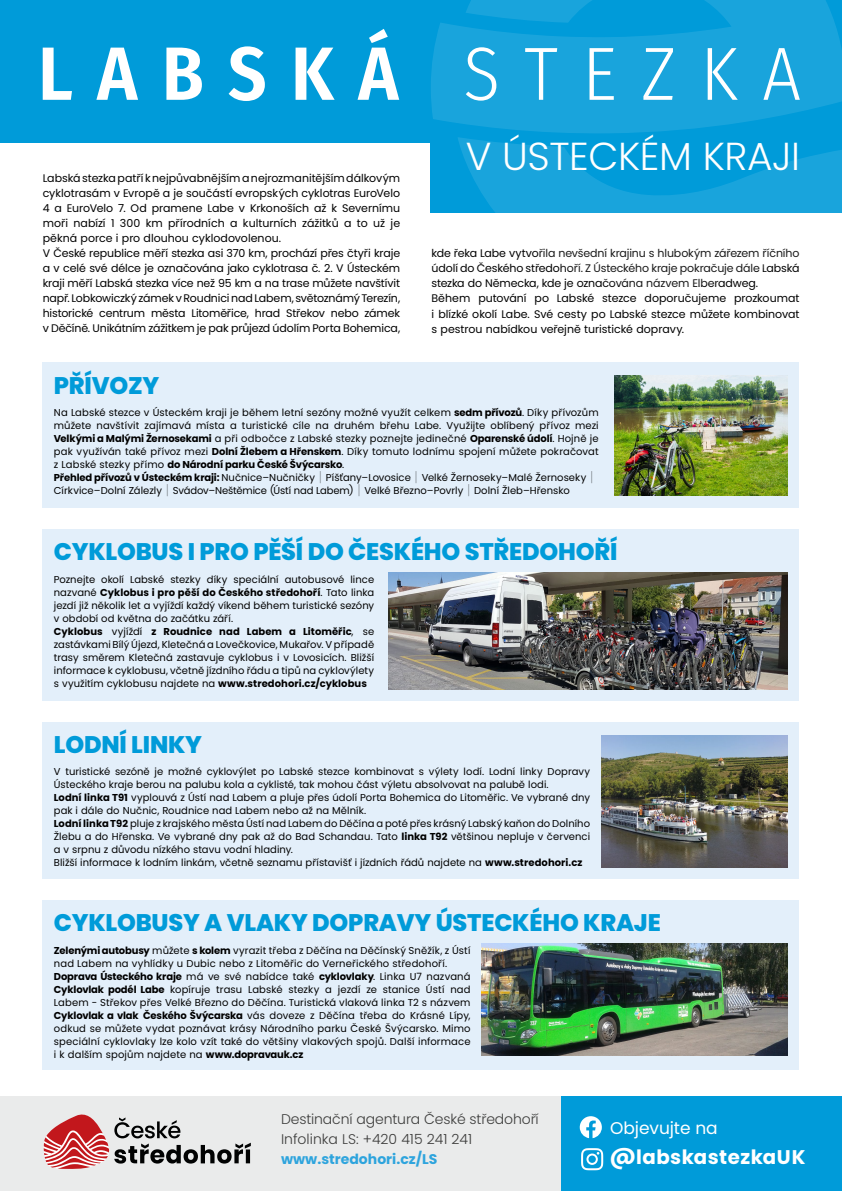
<style>
.page{position:relative;width:842px;height:1191px;background:#fff}
.page>*{position:absolute;margin:0;border:0;box-sizing:border-box;transform-origin:0 0}
.t1{font:300 39px "Poppins";letter-spacing:-.01em;color:#fff}
.t2{font:800 24px "Poppins";letter-spacing:-.01em;color:#009bd9}
.t3{font:700 19.7px "Poppins";letter-spacing:.025em;color:#fff}
.t4{font:17px "Poppins";letter-spacing:-.005em;color:#fff}
.t5{font:300 14px/20px "Poppins";letter-spacing:-.01em;color:#3c3c3b}
.t6{font:700 14px "Poppins";color:#2ea4dd}
.t7{font:11px/15px "Poppins";letter-spacing:-.01em;color:#000}
.t8{font:10px/13px "Poppins";letter-spacing:.005em;color:#000}
.s1{font-weight:700}
.s2{font-weight:100;font-size:14px}
</style>
<div class="page">
<div style="left:43px;top:363px;width:756px;height:145px;background:#ddebf9"></div>
<img style="left:614px;top:375px;width:174px;height:120px">
<div style="left:43px;top:722px;width:756px;height:157px;background:#ddebf9"></div>
<img style="left:601px;top:735px;width:187px;height:132px">
<div style="left:43px;top:529px;width:756px;height:172px;background:#ddebf9"></div>
<img style="left:388px;top:572px;width:400px;height:117px">
<div style="left:43px;top:900px;width:756px;height:170px;background:#ddebf9"></div>
<img style="left:482px;top:943px;width:306px;height:112px">
<div style="left:0;top:1096px;width:842px;height:95px;background:#eaebeb"></div>
<svg style="left:44px;top:1114px;width:207px;height:55px"></svg>
<div style="left:561px;top:1096px;width:281px;height:95px;background:#009bd9"></div>
<svg style="left:581px;top:1148px;width:22px;height:22px"></svg>
<svg style="left:580px;top:1116px;width:22px;height:22px"></svg>
<div style="left:0;top:0;width:842px;height:143px;background:#009bd9"></div>
<div style="left:431px;top:101px;width:411px;height:112px;background:#009bd9"></div>
<svg style="left:431px;top:0;width:411px;height:133px;fill:#19a4dc"></svg>
<svg style="left:458px;top:137px;width:384px;height:76px;fill:#19a4dc"></svg>
<svg style="left:43px;top:48px;width:29px;height:52px"></svg>
<svg style="left:96px;top:48px;width:42px;height:52px"></svg>
<svg style="left:166px;top:48px;width:36px;height:52px"></svg>
<svg style="left:229px;top:46px;width:36px;height:55px"></svg>
<svg style="left:296px;top:48px;width:39px;height:52px"></svg>
<svg style="left:358px;top:29px;width:41px;height:71px"></svg>
<svg style="left:466px;top:47px;width:30px;height:54px;background:#55bce5"></svg>
<svg style="left:525px;top:48px;width:32px;height:52px;background:#46b5e2"></svg>
<svg style="left:589px;top:48px;width:25px;height:52px"></svg>
<svg style="left:643px;top:48px;width:30px;height:52px;background:#56bce5"></svg>
<svg style="left:708px;top:48px;width:30px;height:52px;background:#5ebfe6"></svg>
<svg style="left:763px;top:48px;width:37px;height:52px;background:#53bae4"></svg>
<p class="t7" style="left:43px;top:171px;width:359px">Labská stezka patří knejpůvabnějším anejrozmanitějším dálkovým cyklotrasám v Evropě a je součástí evropských cyklotras EuroVelo 4 a EuroVelo 7. Od pramene Labe v Krkonoších až k Severnímu moři nabízí 1 300 km přírodních a kulturních zážitků a to už je pěkná porce i pro dlouhou cyklodovolenou.<br>V České republice měří stezka asi 370 km, prochází přes čtyři kraje a v celé své délce je označována jako cyklotrasa č. 2. V Ústeckém kraji měří Labská stezka více než 95 km a na trase můžete navštívit např. Lobkowiczký zámek vRoudnici nad Labem, světoznámý Terezín, historické centrum města Litoměřice, hrad Střekov nebo zámek v Děčíně. Unikátním zážitkem je pak průjezd údolím Porta Bohemica,</p>
<h2 class="t2" style="left:54px;top:371px;width:107px">PŘÍVOZY</h2>
<h1 class="t1" style="left:466px;top:134px;width:336px">V ÚSTECKÉM KRAJI</h1>
<p class="t7" style="left:432px;top:246px;width:369px">kde řeka Labe vytvořila nevšední krajinu s hlubokým zářezem říčního údolí do Českého středohoří. Z Ústeckého kraje pokračuje dále Labská stezka do Německa, kde je označována názvem Elberadweg.<br>Během putování po Labské stezce doporučujeme prozkoumat i blízké okolí Labe. Své cesty po Labské stezce můžete kombinovat s pestrou nabídkou veřejně turistické dopravy.</p>
<p class="t8" style="left:54px;top:405px;width:546px">Na Labské stezce v Ústeckém kraji je během letní sezóny možné využít celkem <span class="s1">sedm přívozů</span>. Díky přívozům můžete navštívit zajímavá místa a turistické cíle na druhém břehu Labe. Využijte oblíbený přívoz mezi <span class="s1">Velkými a Malými Žernosekami</span> a při odbočce z Labské stezky poznejte jedinečné <span class="s1">Oparenské údolí</span>. Hojně je pak využíván také přívoz mezi <span class="s1">Dolní Žlebem a Hřenskem</span>. Díky tomuto lodnímu spojení můžete pokračovat z Labské stezky přímo <span class="s1">do Národní parku České Švýcarsko</span>.<br><span class="s1">Přehled přívozů v Ústeckém kraji:</span> Nučnice–Nučničky <span class="s2">|</span> Píšťany–Lovosice <span class="s2">|</span> Velké Žernoseky–Malé Žernoseky <span class="s2">| </span>Církvice–Dolní Zálezly <span class="s2">|</span> Svádov–Neštěmice (Ústí nad Labem) <span class="s2">|</span> Velké Březno–Povrly <span class="s2">|</span> Dolní Žleb–Hřensko</p>
<h2 class="t2" style="left:54px;top:538px;width:565px">CYKLOBUS I PRO PĚŠÍ DO ČESKÉHO STŘEDOHOŘÍ</h2>
<p class="t8" style="left:54px;top:573px;width:322px">Poznejte okolí Labské stezky díky speciální autobusové lince nazvané <span class="s1">Cyklobus i pro pěší do Českého středohoří</span>. Tato linka jezdí již několik let a vyjíždí každý víkend během turistické sezóny v období od května do začátku září.<br><span class="s1">Cyklobus</span> vyjíždí <span class="s1">z Roudnice nad Labem a Litoměřic</span>, se zastávkami Bílý Újezd, Kletečná a Lovečkovice, Mukařov. V případě trasy směrem Kletečná zastavuje cyklobus i v Lovosicích. Bližší informace k cyklobusu, včetně jízdního řádu a tipů na cyklovýlety s využitím cyklobusu najdete na <span class="s1">www.stredohori.cz/cyklobus</span></p>
<h2 class="t2" style="left:54px;top:731px;width:150px">LODNÍ LINKY</h2>
<p class="t8" style="left:54px;top:765px;width:538px">V turistické sezóně je možné cyklovýlet po Labské stezce kombinovat s výlety lodí. Lodní linky Dopravy Ústeckého kraje berou na palubu kola a cyklisté, tak mohou část výletu absolvovat na palubě lodi.<br><span class="s1">Lodní linka T91</span> vyplouvá z Ústí nad Labem a pluje přes údolí Porta Bohemica do Litoměřic. Ve vybrané dny pak i dále do Nučnic, Roudnice nad Labem nebo až na Mělník.<br><span class="s1">Lodní linka T92</span> pluje z krajského města Ústí nad Labem do Děčína a poté přes krásný Labský kaňon do Dolního Žlebu a do Hřenska. Ve vybrané dny pak až do Bad Schandau. Tato <span class="s1">linka T92</span> většinou nepluje v červenci a v srpnu z důvodu nízkého stavu vodní hladiny.<br>Bližší informace k lodním linkám, včetně seznamu přístavišť i jízdních řádů najdete na <span class="s1">www.stredohori.cz</span></p>
<h2 class="t2" style="left:54px;top:909px;width:608px">CYKLOBUSY A VLAKY DOPRAVY ÚSTECKÉHO KRAJE</h2>
<p class="t8" style="left:54px;top:944px;width:418px"><span class="s1">Zelenými autobusy</span> můžete <span class="s1">skolem</span> vyrazit třeba z Děčína na Děčínský Sněžík, z Ústí nad Labem na vyhlídky u Dubic nebo z Litoměřic do Verneřického středohoří.<br><span class="s1">Doprava Ústeckého kraje</span> má ve své nabídce také <span class="s1">cyklovlaky</span>. Linka U7 nazvaná <span class="s1">Cyklovlak podél Labe</span> kopíruje trasu Labské stezky a jezdí ze stanice Ústí nad Labem - Střekov přes Velké Březno do Děčína. Turistická vlaková linka T2 s názvem <span class="s1">Cyklovlak a vlak Českého Švýcarska</span> vás doveze z Děčína třeba do Krásné Lípy, odkud se můžete vydat poznávat krásy Národního parku České Švýcarsko. Mimo speciální cyklovlaky lze kolo vzít také do většiny vlakových spojů. Další informace i k dalším spojům najdete na <span class="s1">www.dopravauk.cz</span></p>
<h3 class="t5" style="left:281px;top:1109px;width:259px">Destinační agentura České středohoří<br>Infolinka LS: +420 415 241 241</h3>
<h3 class="t6" style="left:281px;top:1151px;width:158px">www.stredohori.cz/LS</h3>
<h3 class="t4" style="left:610px;top:1118px;width:109px">Objevujte na</h3>
<h3 class="t3" style="left:610px;top:1145px;width:197px">@labskastezkaUK</h3>
</div>
